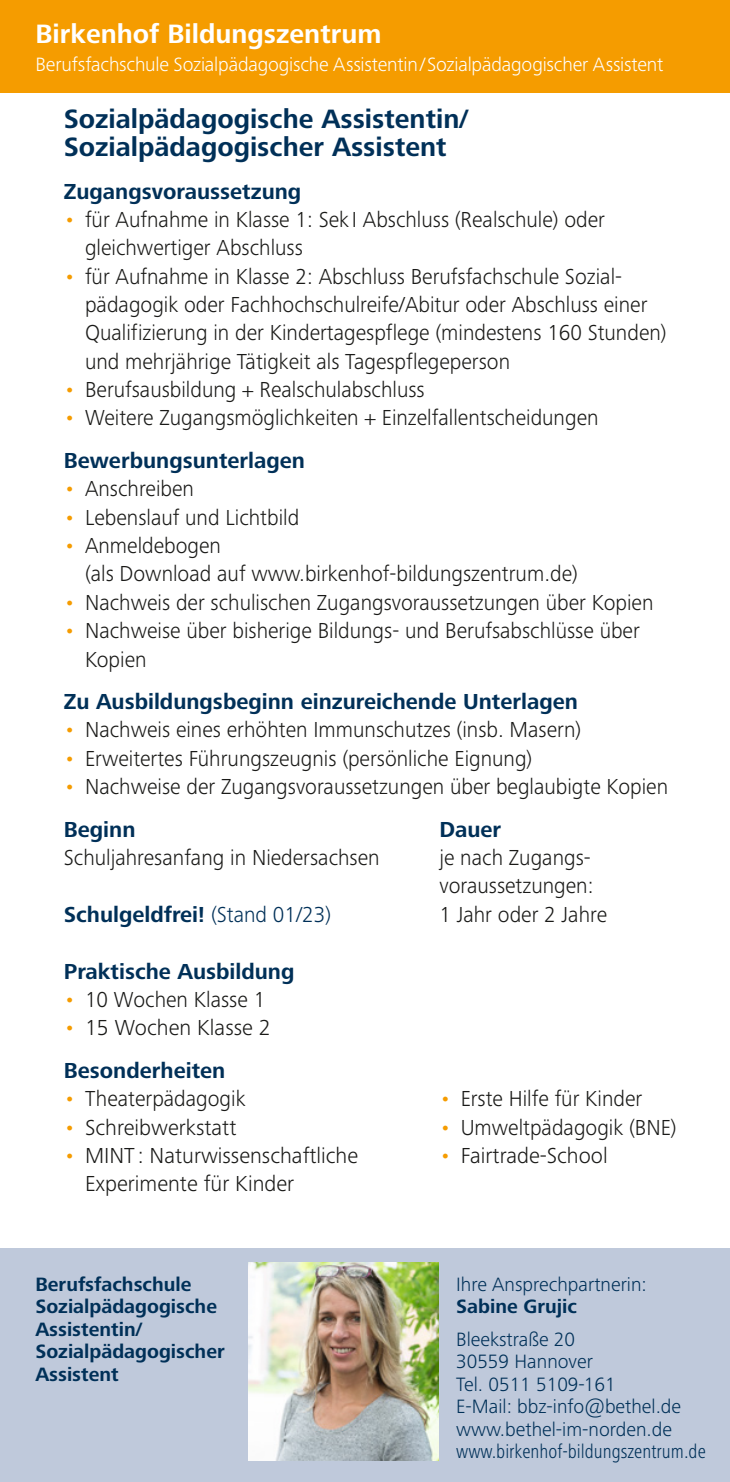
<style>
.page{position:relative;width:730px;height:1482px;background:#fff}
.page>*{position:absolute;margin:0;border:0;box-sizing:border-box;transform-origin:0 0}
.t1{font:700 27.5px/28.2px "Frutiger Next Pro";color:#003058}
.t2{font:700 27.5px "Frutiger Next Pro";color:#fff}
.t3{font:300 22.5px/28.2px "Frutiger Next Pro";color:#1a1a18}
.t4{font:700 22.5px "Frutiger Next Pro";color:#003058}
.t5{font:300 20px/22.5px "Frutiger Next Pro";color:#003058}
.t6{font:700 20px/22.5px "Frutiger Next Pro";color:#003058}
.t7{font:300 20px "Frutiger Next Pro";letter-spacing:-.01em;color:#fff}
.t8{font:300 condensed 20px "Frutiger Next Pro";color:#003058}
.s1{color:#f59c00}
.s2{font-weight:700;color:#003058}
.s3{font-weight:300}
</style>
<div class="page">
<div style="left:0;top:0;width:730px;height:92px;background:#f59c00"></div>
<div style="left:0;top:1247px;width:730px;height:234px;background:#bfc9db"></div>
<img style="left:248px;top:1262px;width:190px;height:198px">
<p class="t2" style="left:35px;top:18px;width:348px">Birkenhof Bildungszentrum</p>
<p class="t7" style="left:35px;top:53px;width:629px">Berufsfachschule Sozialpädagogische Assistentin/Sozialpädagogischer Assistent</p>
<p class="t1" style="left:64px;top:104px;width:406px">Sozialpädagogische Assistentin/<br>Sozialpädagogischer Assistent</p>
<p class="t4" style="left:64px;top:178px;width:239px">Zugangsvoraussetzung</p>
<p class="t3" style="left:85px;top:205px;width:521px;text-indent:-21px"><span class="s1">•</span> für Aufnahme in Klasse 1: Sek I Abschluss (Realschule) oder gleichwertiger Abschluss</p>
<p class="t3" style="left:85px;top:262px;width:583px;text-indent:-21px"><span class="s1">•</span> für Aufnahme in Klasse 2: Abschluss Berufsfachschule Sozial&shy;pädagogik oder Fachhochschulreife/Abitur oder Abschluss einer Qualifizierung in der Kindertagespflege (mindestens 160 Stunden) und mehrjährige Tätigkeit als Tagespflegeperson</p>
<p class="t3" style="left:64px;top:375px;width:362px"><span class="s1">•</span> Berufsausbildung + Realschulabschluss</p>
<p class="t3" style="left:64px;top:396px;width:536px;line-height:42.5px"><span class="s1">•</span> Weitere Zugangsmöglichkeiten + Einzelfallentscheidungen<br><span class="s2">Bewerbungsunterlagen</span></p>
<p class="t3" style="left:64px;top:474px;width:132px"><span class="s1">•</span> Anschreiben</p>
<p class="t3" style="left:64px;top:503px;width:237px"><span class="s1">•</span> Lebenslauf und Lichtbild</p>
<p class="t3" style="left:85px;top:531px;width:494px;text-indent:-21px"><span class="s1">•</span> Anmeldebogen<br>(als Download auf www.birkenhof-bildungszentrum.de)</p>
<p class="t3" style="left:64px;top:588px;width:591px"><span class="s1">•</span> Nachweis der schulischen Zugangsvoraussetzungen über Kopien</p>
<p class="t3" style="left:85px;top:616px;width:556px;text-indent:-21px"><span class="s1">•</span> Nachweise über bisherige Bildungs- und Berufsabschlüsse über<br>Kopien</p>
<p class="t4" style="left:64px;top:688px;width:516px">Zu Ausbildungsbeginn einzureichende Unterlagen</p>
<p class="t3" style="left:64px;top:715px;width:519px"><span class="s1">•</span> Nachweis eines erhöhten Immunschutzes (insb. Masern)</p>
<p class="t3" style="left:64px;top:744px;width:470px"><span class="s1">•</span> Erweitertes Führungszeugnis (persönliche Eignung)</p>
<p class="t3" style="left:64px;top:765px;width:606px;line-height:42.5px"><span class="s1">•</span> Nachweise der Zugangsvoraussetzungen über beglaubigte Kopien<br><span class="s2">Beginn</span></p>
<p class="t4" style="left:439px;top:816px;width:63px">Dauer</p>
<p class="t3" style="left:64px;top:843px;width:317px">Schuljahresanfang in Niedersachsen</p>
<p class="t3" style="left:439px;top:843px;width:156px">je nach Zugangs&shy;voraussetzungen:</p>
<p class="t4" style="left:64px;top:901px;width:269px">Schulgeldfrei! <span class="s3">(Stand 01/23)</span></p>
<p class="t3" style="left:439px;top:900px;width:169px">1 Jahr oder 2 Jahre</p>
<p class="t4" style="left:64px;top:958px;width:232px">Praktische Ausbildung</p>
<p class="t3" style="left:64px;top:985px;width:203px"><span class="s1">•</span> 10 Wochen Klasse 1</p>
<p class="t3" style="left:64px;top:1006px;width:209px;line-height:42.5px"><span class="s1">•</span> 15 Wochen Klasse 2<br><span class="s2">Besonderheiten</span></p>
<p class="t3" style="left:64px;top:1084px;width:183px"><span class="s1">•</span> Theaterpädagogik</p>
<p class="t3" style="left:439px;top:1084px;width:204px"><span class="s1">•</span> Erste Hilfe für Kinder</p>
<p class="t3" style="left:64px;top:1112px;width:174px"><span class="s1">•</span> Schreibwerkstatt</p>
<p class="t3" style="left:439px;top:1112px;width:239px"><span class="s1">•</span> Umweltpädagogik (BNE)</p>
<p class="t3" style="left:64px;top:1141px;width:296px"><span class="s1">•</span> MINT : Naturwissenschaftliche</p>
<p class="t3" style="left:439px;top:1141px;width:170px"><span class="s1">•</span> Fairtrade-School</p>
<p class="t3" style="left:85px;top:1169px;width:211px">Experimente für Kinder</p>
<p class="t6" style="left:35px;top:1272px;width:191px">Berufsfachschule<br>Sozialpädagogische<br>Assistentin/<br>Sozialpädagogischer<br>Assistent</p>
<p class="t5" style="left:456px;top:1272px;width:192px">Ihre Ansprechpartnerin:</p>
<p class="t6" style="left:456px;top:1295px;width:122px">Sabine Grujic</p>
<p class="t5" style="left:456px;top:1327px;width:226px">Bleekstraße 20<br>30559 Hannover<br>Tel. 0511 5109-161<br>E-Mail: bbz-info@bethel.de www.bethel-im-norden.de</p>
<p class="t8" style="left:456px;top:1439px;width:251px">www.birkenhof-bildungszentrum.de</p>
</div>
